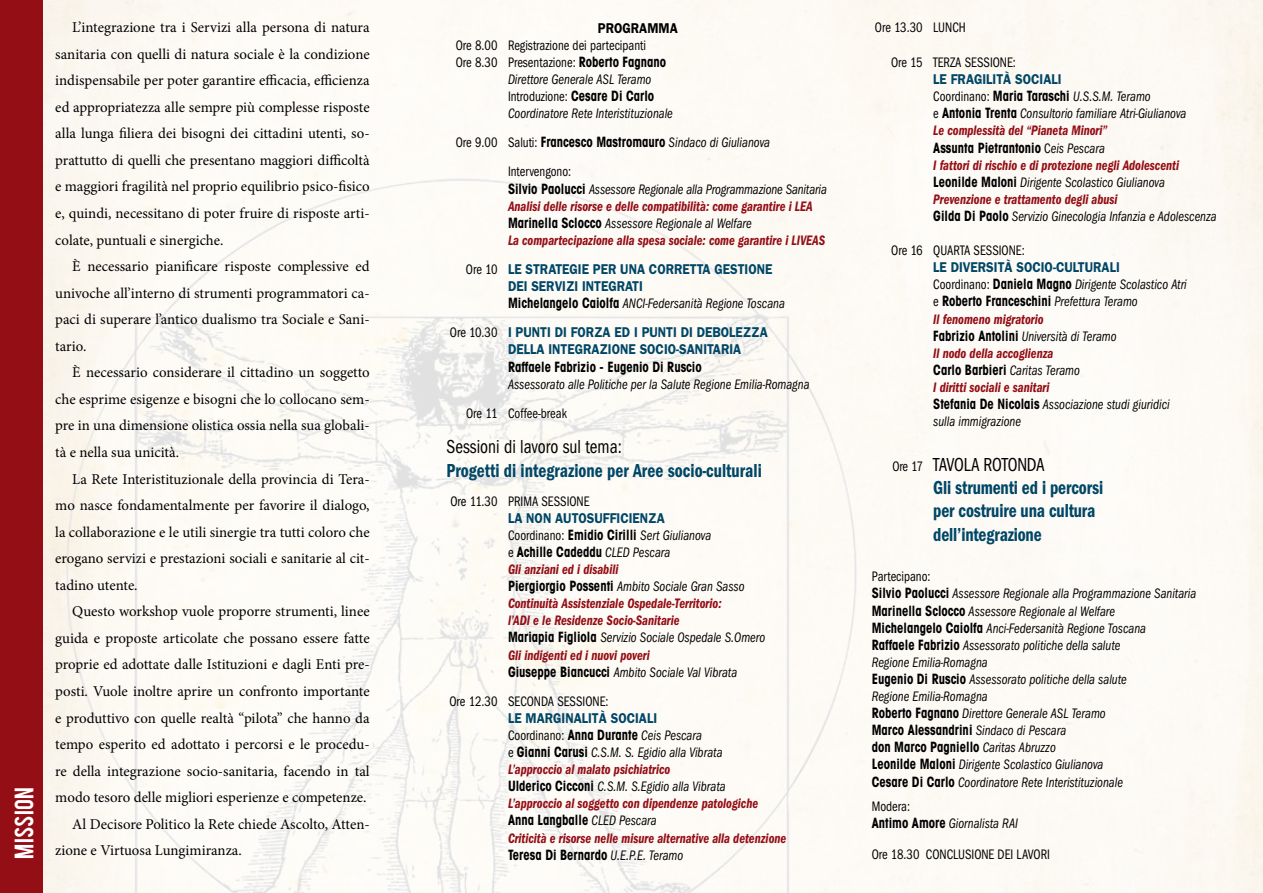
<style>
.page{position:relative;width:1263px;height:893px;background:#fff}
.page>*{position:absolute;margin:0;border:0;box-sizing:border-box;transform-origin:0 0}
.t1{font:21px "Bebas";letter-spacing:.02em;color:#fff}
.t2{font:600 condensed 19.5px/23.4px "Franklin Gothic";letter-spacing:-.005em;color:#004666;scale:.89 1}
.t3{font:condensed 19.5px "Franklin Gothic";color:#000;scale:.89 1}
.t4{font:15px/26.5px "Minion Pro";color:#000;text-align:justify}
.t5{font:italic 600 condensed 14.25px/17.1px "Franklin Gothic";color:#940e15;scale:.89 1}
.t6{font:italic condensed 14.25px/17.1px "Franklin Gothic";color:#000;scale:.89 1}
.t7{font:700 condensed 14.25px/17.1px "Avant Garde";color:#000;scale:.89 1}
.t8{font:600 14.25px/17.1px "Franklin Gothic";color:#004666;scale:.89 1}
.t9{font:condensed 14.25px "Franklin Gothic";color:#000;scale:.89 1}
.t10{font:600 14.25px "Franklin Gothic";color:#000;scale:.89 1}
.s1{font-family:"Avant Garde";font-weight:700}
.s2{font-family:"Franklin Gothic";font-weight:400}
.s3{font-family:"Franklin Gothic";font-weight:400;font-style:italic}
.s4{font-weight:400;font-style:normal;color:#000}
.s5{font-family:"Avant Garde";font-weight:700;font-style:normal;color:#000}
.s6{font-weight:400;color:#000}
.s7{font-weight:400;font-stretch:condensed;color:#000}
.s8{font-family:"Avant Garde";font-weight:700;font-stretch:condensed;color:#000}
.s9{font-weight:400;font-style:italic;font-stretch:condensed;color:#000}
.s10{font-style:normal;font-stretch:normal;color:#004666}
.s11{font-weight:600;font-style:normal;font-stretch:normal;color:#004666}
.s12{font-style:normal}
.s13{font-family:"Avant Garde";font-weight:700;font-style:normal}
.s14{font-weight:600;color:#940e15}
.s15{font-weight:400;font-size:14.25px;color:#000}
</style>
<div class="page">
<img style="left:42px;top:0;width:1221px;height:893px">
<div style="left:0;top:0;width:42px;height:893px;background:#940e15"></div>
<h1 class="t1" style="left:9px;top:859px;width:74px;rotate:-90deg">MISSION</h1>
<p class="t4" style="left:55px;top:14px;width:316px;text-indent:17px">L’integrazione tra i Servizi alla persona di natura sanitaria con quelli di natura sociale è la condizione indispensabile per poter garantire efficacia, efficienza ed appropriatezza alle sempre più complesse risposte alla lunga filiera dei bisogni dei cittadini utenti, so&shy;prattutto di quelli che presentano maggiori difficoltà e maggiori fragilità nel proprio equilibrio psico-fisico e, quindi, necessitano di poter fruire di risposte arti&shy;colate, puntuali e sinergiche.</p>
<p class="t4" style="left:55px;top:253px;width:316px;text-indent:17px">È necessario pianificare risposte complessive ed univoche all’interno di strumenti programmatori ca&shy;paci di superare l’antico dualismo tra Sociale e Sani&shy;tario.</p>
<p class="t4" style="left:55px;top:359px;width:316px;text-indent:17px">È necessario considerare il cittadino un soggetto che esprime esigenze e bisogni che lo collocano sem&shy;pre in una dimensione olistica ossia nella sua globali&shy;tà e nella sua unicità.</p>
<p class="t4" style="left:55px;top:466px;width:316px;text-indent:17px">La Rete Interistituzionale della provincia di Tera&shy;mo nasce fondamentalmente per favorire il dialogo, la collaborazione e le utili sinergie tra tutti coloro che erogano servizi e prestazioni sociali e sanitarie al cit&shy;tadino utente.</p>
<p class="t4" style="left:72px;top:598px;width:299px">Questo workshop vuole proporre strumenti, linee</p>
<p class="t4" style="left:55px;top:625px;width:316px">guida e proposte articolate che possano essere fatte</p>
<p class="t4" style="left:55px;top:651px;width:316px">proprie ed adottate dalle Istituzioni e dagli Enti pre-</p>
<p class="t4" style="left:55px;top:678px;width:316px">posti. Vuole inoltre aprire un confronto importante</p>
<p class="t4" style="left:55px;top:704px;width:316px">e produttivo con quelle realtà “pilota” che hanno da</p>
<p class="t4" style="left:55px;top:731px;width:316px">tempo esperito ed adottato i percorsi e le procedu-</p>
<p class="t4" style="left:55px;top:758px;width:316px">re della integrazione socio-sanitaria, facendo in tal</p>
<p class="t4" style="left:55px;top:784px;width:313px">modo tesoro delle migliori esperienze e competenze.</p>
<p class="t4" style="left:72px;top:811px;width:299px">Al Decisore Politico la Rete chiede Ascolto, Atten-</p>
<p class="t4" style="left:55px;top:837px;width:188px">zione e Virtuosa Lungimiranza.</p>
<p class="t10" style="left:598px;top:19px;width:91px">PROGRAMMA</p>
<p class="t9" style="left:456px;top:37px;width:215px">Ore 8.00 Registrazione dei partecipanti</p>
<p class="t9" style="left:456px;top:54px;width:238px">Ore 8.30 Presentazione: <span class="s1">Roberto Fagnano</span></p>
<p class="t6" style="left:508px;top:71px;width:163px">Direttore Generale ASL Teramo</p>
<p class="t9" style="left:508px;top:88px;width:166px">Introduzione: <span class="s1">Cesare Di Carlo</span></p>
<p class="t6" style="left:508px;top:105px;width:187px">Coordinatore Rete Interistituzionale</p>
<p class="t7" style="left:456px;top:133px;width:354px"><span class="s2">Ore 9.00 Saluti:</span> Francesco Mastromauro <span class="s3">Sindaco di Giulianova</span></p>
<p class="t5" style="left:508px;top:163px;width:360px"><span class="s4">Intervengono:<br></span><span class="s5">Silvio Paolucci</span> <span class="s6">Assessore Regionale alla Programmazione Sanitaria </span>Analisi delle risorse e delle compatibilità: come garantire i LEA <span class="s5">Marinella Sclocco</span> <span class="s6">Assessore Regionale al Welfare<br></span>La compartecipazione alla spesa sociale: come garantire i LIVEAS</p>
<p class="t8" style="left:508px;top:260px;width:313px;text-indent:-42px"><span class="s7">Ore 10</span> LE STRATEGIE PER UNA CORRETTA GESTIONE<br>DEI SERVIZI INTEGRATI<br><span class="s8">Michelangelo Caiolfa</span> <span class="s9">ANCI-Federsanità Regione Toscana</span></p>
<p class="t8" style="left:508px;top:323px;width:293px;text-indent:-58px"><span class="s7">Ore 10.30</span> I PUNTI DI FORZA ED I PUNTI DI DEBOLEZZA<br>DELLA INTEGRAZIONE SOCIO-SANITARIA</p>
<p class="t7" style="left:508px;top:357px;width:219px">Raffaele Fabrizio - Eugenio Di Ruscio</p>
<p class="t6" style="left:508px;top:375px;width:340px">Assessorato alle Politiche per la Salute Regione Emilia-Romagna</p>
<p class="t9" style="left:466px;top:405px;width:115px">Ore 11 Coffee-break</p>
<h2 class="t3" style="left:446px;top:436px;width:198px">Sessioni di lavoro sul tema:</h2>
<h2 class="t2" style="left:446px;top:458px;width:356px">Progetti di integrazione per Aree socio-culturali</h2>
<p class="t9" style="left:450px;top:493px;width:158px">Ore 11.30 PRIMA SESSIONE</p>
<p class="t8" style="left:508px;top:509px;width:230px">LA NON AUTOSUFFICIENZA<br><span class="s7">Coordinano:</span> <span class="s8">Emidio Cirilli</span> <span class="s9">Sert Giulianova</span></p>
<p class="t7" style="left:508px;top:543px;width:184px"><span class="s2">e</span> Achille Cadeddu <span class="s3">CLED Pescara</span></p>
<p class="t5" style="left:508px;top:561px;width:291px">Gli anziani ed i disabili<br><span class="s5">Piergiorgio Possenti</span> <span class="s6">Ambito Sociale Gran Sasso </span>Continuità Assistenziale Ospedale-Territorio:<br>l’ADI e le Residenze Socio-Sanitarie<br><span class="s5">Mariapia Figliola</span> <span class="s6">Servizio Sociale Ospedale S.Omero </span>Gli indigenti ed i nuovi poveri<br><span class="s5">Giuseppe Biancucci</span> <span class="s6">Ambito Sociale Val Vibrata</span></p>
<p class="t9" style="left:449px;top:693px;width:180px">Ore 12.30 SECONDA SESSIONE:</p>
<p class="t5" style="left:508px;top:710px;width:283px"><span class="s10">LE MARGINALITà SOCIALI<br></span><span class="s4">Coordinano:</span> <span class="s5">Anna Durante</span> <span class="s6">Ceis Pescara<br></span><span class="s4">e</span> <span class="s5">Gianni Carusi</span> <span class="s6">C.S.M. S. Egidio alla Vibrata </span>L’approccio al malato psichiatrico<br><span class="s5">Ulderico Cicconi</span> <span class="s6">C.S.M. S.Egidio alla Vibrata </span>L’approccio al soggetto con dipendenze patologiche</p>
<p class="t7" style="left:508px;top:811px;width:168px">Anna Langballe <span class="s3">CLED Pescara</span></p>
<p class="t5" style="left:508px;top:829px;width:314px">Criticità e risorse nelle misure alternative alla detenzione</p>
<p class="t7" style="left:508px;top:846px;width:198px">Teresa Di Bernardo <span class="s3">U.E.P.E. Teramo</span></p>
<p class="t9" style="left:875px;top:19px;width:104px">Ore 13.30 LUNCH</p>
<p class="t9" style="left:891px;top:54px;width:142px">Ore 15 TERZA SESSIONE:</p>
<p class="t6" style="left:933px;top:71px;width:286px"><span class="s11">LE FRAGILITà SOCIALI<br></span><span class="s12">Coordinano:</span> <span class="s13">Maria Taraschi</span> U.S.S.M. Teramo<br><span class="s12">e</span> <span class="s13">Antonia Trenta</span> Consultorio familiare Atri-Giulianova <span class="s14">Le complessità del “Pianeta Minori”</span></p>
<p class="t7" style="left:933px;top:139px;width:194px">Assunta Pietrantonio <span class="s2">C</span><span class="s3">eis Pescara</span></p>
<p class="t5" style="left:933px;top:156px;width:320px">I fattori di rischio e di protezione negli Adolescenti <span class="s5">Leonilde Maloni</span> <span class="s6">Dirigente Scolastico Giulianova </span>Prevenzione e trattamento degli abusi<br><span class="s5">Gilda Di Paolo</span> <span class="s6">Servizio Ginecologia Infanzia e Adolescenza</span></p>
<p class="t9" style="left:891px;top:242px;width:151px">Ore 16 QUARTA SESSIONE:</p>
<p class="t8" style="left:933px;top:258px;width:286px">LE DIVERSITà SOCIO-CULTURALI<br><span class="s7">Coordinano:</span> <span class="s8">Daniela Magno</span> <span class="s9">Dirigente Scolastico Atri</span></p>
<p class="t7" style="left:933px;top:292px;width:231px"><span class="s2">e</span> Roberto Franceschini <span class="s3">Prefettura Teramo</span></p>
<p class="t5" style="left:933px;top:310px;width:207px">Il fenomeno migratorio<br><span class="s5">Fabrizio Antolini</span> <span class="s6">Università di Teramo<br></span>Il nodo della accoglienza</p>
<p class="t7" style="left:933px;top:361px;width:166px">Carlo Barbieri <span class="s3">Caritas Teramo</span></p>
<p class="t6" style="left:933px;top:379px;width:267px"><span class="s14">I diritti sociali e sanitari<br></span><span class="s13">Stefania De Nicolais</span> Associazione studi giuridici sulla immigrazione</p>
<h2 class="t2" style="left:933px;top:452px;width:192px;text-indent:-41px"><span class="s15">Ore 17</span> <span class="s6">TAVOLA ROTONDA<br></span>Gli strumenti ed i percorsi per costruire una cultura dell’integrazione</h2>
<p class="t6" style="left:872px;top:568px;width:366px"><span class="s12">Partecipano:<br></span><span class="s13">Silvio Paolucci</span> Assessore Regionale alla Programmazione Sanitaria <span class="s13">Marinella Sclocco</span> Assessore Regionale al Welfare<br><span class="s13">Michelangelo Caiolfa</span> Anci-Federsanità Regione Toscana<br><span class="s13">Raffaele Fabrizio</span> Assessorato politiche della salute<br>Regione Emilia-Romagna<br><span class="s13">Eugenio Di Ruscio</span> Assessorato politiche della salute<br>Regione Emilia-Romagna<br><span class="s13">Roberto Fagnano</span> Direttore Generale ASL Teramo</p>
<p class="t7" style="left:872px;top:721px;width:220px">Marco Alessandrini <span class="s3">Sindaco di Pescara </span>don Marco Pagniello <span class="s3">Caritas Abruzzo</span></p>
<p class="t6" style="left:872px;top:756px;width:284px"><span class="s13">Leonilde Maloni</span> Dirigente Scolastico Giulianova<br><span class="s13">Cesare Di Carlo</span> Coordinatore Rete Interistituzionale</p>
<p class="t6" style="left:872px;top:798px;width:166px"><span class="s12">Modera:<br></span><span class="s13">Antimo Amore</span> Giornalista RAI</p>
<p class="t9" style="left:872px;top:846px;width:202px">Ore 18.30 CONCLUSIONE DEI LAVORI</p>
</div>
